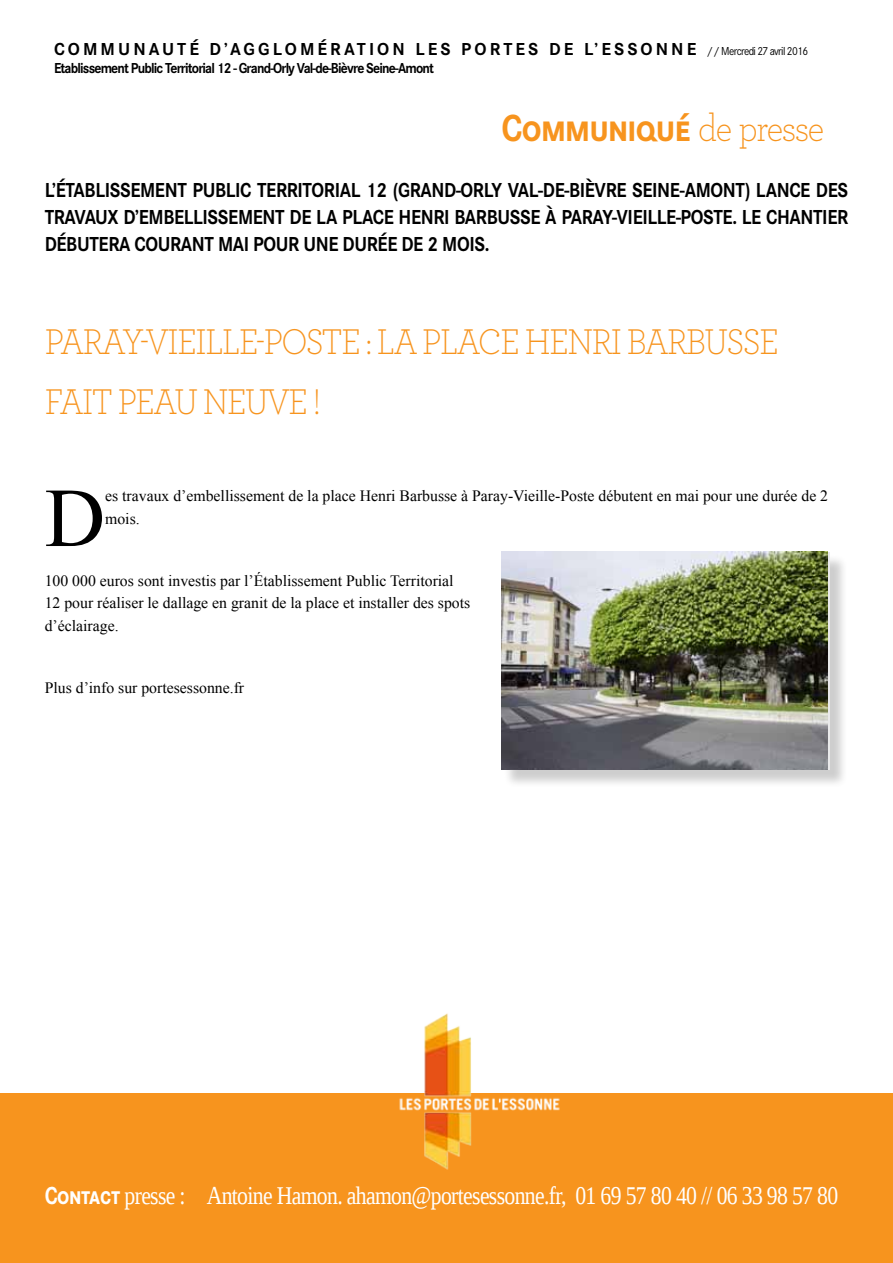
<style>
.page{position:relative;width:893px;height:1263px;background:#fff}
.page>*{position:absolute;margin:0;border:0;box-sizing:border-box;transform-origin:0 0}
.t1{font:83.7px "Times New Roman";color:#000}
.t2{font:700 39px "Corporate SSC";letter-spacing:-.02em;color:#f7941e;scale:.9 1}
.t3{font:300 37.5px/60px "Archer Pro";letter-spacing:-.04em;color:#f7941e;scale:.9 1}
.t4{font:25.5px "Liberation Serif";letter-spacing:-.03em;color:#fff;scale:.85 1}
.t5{font:700 21px/27px "Corporate S";letter-spacing:-.02em;color:#000;text-align:justify;scale:.9 1}
.t6{font:700 18px "Corporate S";letter-spacing:.17em;color:#000}
.t7{font:15.75px/22.5px "Times New Roman";color:#000}
.t8{font:700 15px "Corporate S";letter-spacing:-.06em;color:#000;scale:.91 1}
.s1{font-weight:400;font-size:12px}
.s2{font-family:"Archer Pro";font-weight:300}
.s3{font-family:"Corporate SSC";font-weight:700}
</style>
<div class="page">
<div style="left:0;top:1093px;width:893px;height:170px;background:#f7941e"></div>
<img style="left:399px;top:1013px;width:161px;height:157px">
<div style="left:503px;top:554px;width:345px;height:234px;background:#000;opacity:.2"></div>
<img style="left:501px;top:552px;width:327px;height:218px">
<p class="t6" style="left:54px;top:39px;width:756px">COMMUNAUTÉ D’AGGLOMÉRATION LES PORTES DE L’ESSONNE <span class="s1">// Mercredi 27 avril 2016</span></p>
<p class="t8" style="left:54px;top:60px;width:419px">ETABLISSEMENT PUBLIC TERRITORIAL 12 - GRAND-ORLY VAL-DE-BIÈVRE SEINE-AMONT</p>
<h2 class="t2" style="left:501px;top:106px;width:360px">Communiqué <span class="s2">DE PRESSE</span></h2>
<h3 class="t5" style="left:45px;top:178px;width:894px">L’ÉTABLISSEMENT PUBLIC TERRITORIAL 12 (GRAND-ORLY VAL-DE-BIÈVRE SEINE-AMONT) LANCE DES TRAVAUX D’EMBELLISSEMENT DE LA PLACE HENRI BARBUSSE À PARAY-VIEILLE-POSTE. LE CHANTIER DÉBUTERA COURANT MAI POUR UNE DURÉE DE 2 MOIS.</h3>
<h3 class="t3" style="left:45px;top:310px;width:817px">PARAY-VIEILLE-POSTE : LA PLACE HENRI BARBUSSE<br>FAIT PEAU NEUVE !</h3>
<h1 class="t1" style="left:45px;top:462px;width:62px">D</h1>
<p class="t7" style="left:105px;top:484px;width:724px">es travaux d’embellissement de la place Henri Barbusse à Paray-Vieille-Poste débutent en mai pour une durée de 2 mois.</p>
<p class="t7" style="left:45px;top:569px;width:427px">100 000 euros sont investis par l’Établissement Public Territorial<br>12 pour réaliser le dallage en granit de la place et installer des spots d’éclairage.</p>
<p class="t7" style="left:45px;top:676px;width:201px">Plus d’info sur portesessonne.fr</p>
<h3 class="t4" style="left:45px;top:1179px;width:935px"><span class="s3">Contact</span> presse : Antoine Hamon. ahamon@portesessonne.fr, 01 69 57 80 40 // 06 33 98 57 80</h3>
</div>
